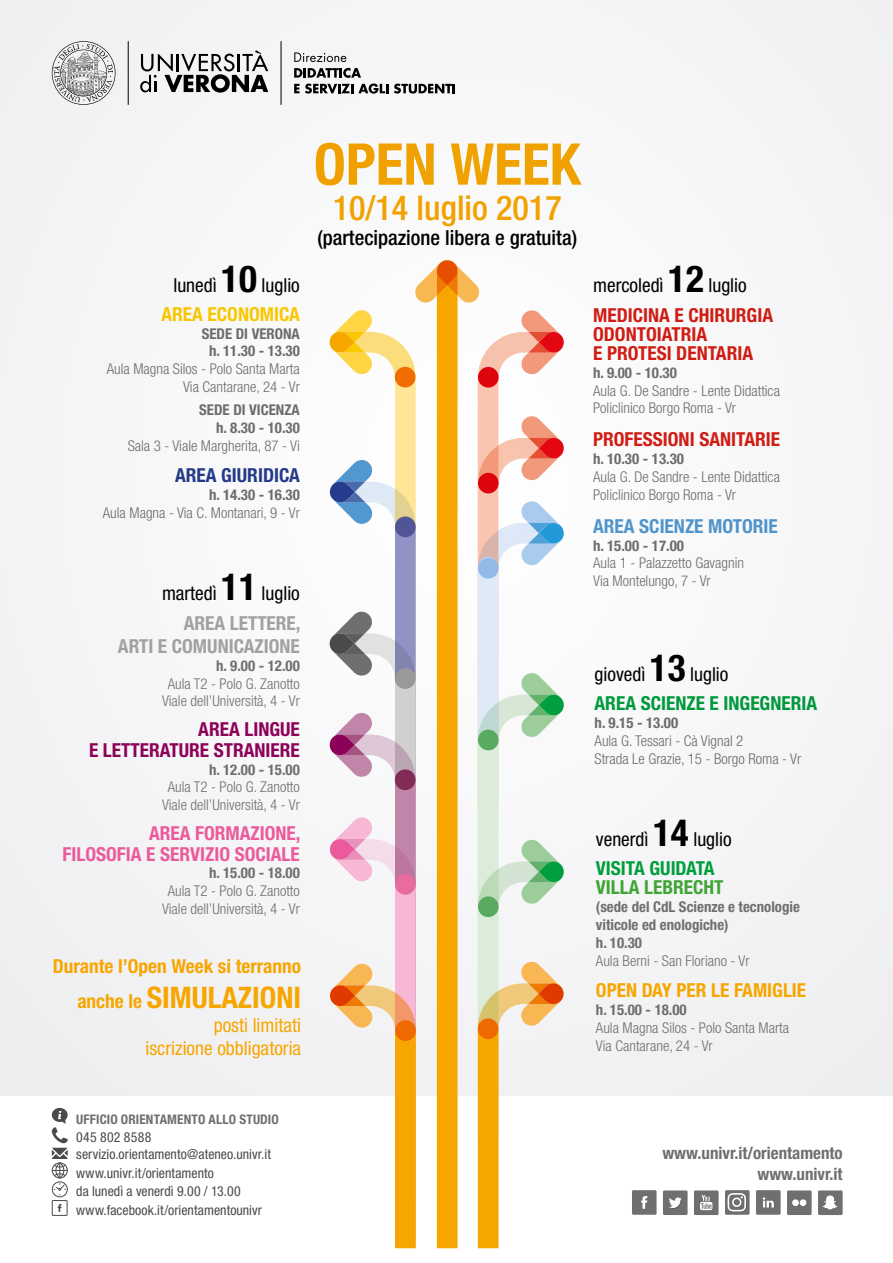
<style>
.page{position:relative;width:893px;height:1263px;background:#fff}
.page>*{position:absolute;margin:0;border:0;box-sizing:border-box;transform-origin:0 0}
.t1{font:700 condensed 57.6px "Helvetica Neue LT Std";color:#f7a600}
.t2{font:500 condensed 34.2px "Helvetica Neue LT Std";color:#f7a600}
.t3{font:700 condensed 29.7px "Helvetica Neue LT Std";color:#f7a600}
.t4{font:500 condensed 20.85px "Helvetica Neue LT Std";color:#000}
.t5{font:700 condensed 19.35px/30.8px "Helvetica Neue LT Std";color:#d51e16}
.t6{font:condensed 19.35px/29.2px "Helvetica Neue LT Std";color:#000}
.t7{font:700 condensed 19.35px "Helvetica Neue LT Std";color:#f7a600}
.t8{font:700 condensed 19.35px/21px "Helvetica Neue LT Std";color:#eb5b9c;text-align:right}
.t9{font:700 condensed 19.35px/29.2px "Helvetica Neue LT Std";color:#009e3d}
.t10{font:condensed 19.35px/23.1px "Helvetica Neue LT Std";color:#f7a600;text-align:right}
.t11{font:700 condensed 19.35px/21px "Helvetica Neue LT Std";color:#8c0258;text-align:right}
.t12{font:700 condensed 19.35px/29.2px "Helvetica Neue LT Std";color:#fc0;text-align:right}
.t13{font:700 condensed 19.35px "Helvetica Neue LT Std";color:#5198d0}
.t14{font:700 condensed 19.35px "Helvetica Neue LT Std";color:#a3a0a0}
.t15{font:700 condensed 19.35px "Helvetica Neue LT Std";color:#253c8c}
.t16{font:700 condensed 19.35px "Helvetica Neue LT Std";color:#3fa535}
.t17{font:700 condensed 16.95px/20.2px "Helvetica Neue LT Std";color:#706f6f;text-align:right}
.t18{font:300 condensed 14.85px/17.9px "Helvetica Neue LT Std";color:#706f6f}
.t19{font:700 condensed 14.85px/17.9px "Helvetica Neue LT Std";color:#706f6f;text-align:center}
.t20{font:condensed 13.8px/18.6px "Helvetica Neue LT Std";letter-spacing:.005em;color:#4a4a49}
.t21{font:700 condensed 13.2px "Helvetica Neue LT Std";letter-spacing:.01em;color:#706f6f}
.s1{font-weight:400;color:#000}
.s2{font-size:37.2px;color:#000}
.s3{font-weight:700;font-size:37.2px}
.s4{font-weight:700;color:#a3a0a0}
.s5{font-size:19.35px}
.s6{font-weight:700;color:#009e3d}
</style>
<div class="page">
<div style="left:0;top:0;width:893px;height:1095px;background:#f5f5f7"></div>
<svg style="left:330px;top:260px;width:234px;height:988px"></svg>
<hr style="left:128px;top:41px;width:1px;height:64px;background:#000">
<svg style="left:52px;top:41px;width:63px;height:64px"></svg>
<svg style="left:140px;top:50px;width:128px;height:43px"></svg>
<hr style="left:281px;top:41px;width:1px;height:64px;background:#000">
<svg style="left:294px;top:52px;width:52px;height:10px"></svg>
<svg style="left:294px;top:68px;width:67px;height:10px"></svg>
<svg style="left:294px;top:84px;width:94px;height:10px"></svg>
<svg style="left:394px;top:84px;width:61px;height:10px"></svg>
<div style="left:52px;top:1181px;width:16px;height:16px;border:1px solid #4a4a49;border-radius:50%"></div>
<svg style="left:52px;top:1108px;width:16px;height:87px"></svg>
<div style="left:52px;top:1200px;width:16px;height:16px;border:1px solid #4a4a49"></div>
<svg style="left:58px;top:1204px;width:4px;height:8px"></svg>
<div style="left:632px;top:1190px;width:25px;height:25px;background:#706f6f"></div>
<svg style="left:641px;top:1196px;width:7px;height:13px"></svg>
<div style="left:756px;top:1190px;width:25px;height:25px;background:#706f6f"></div>
<svg style="left:763px;top:1197px;width:11px;height:10px"></svg>
<div style="left:694px;top:1190px;width:25px;height:25px;background:#706f6f"></div>
<svg style="left:700px;top:1195px;width:13px;height:15px"></svg>
<div style="left:787px;top:1190px;width:25px;height:25px;background:#706f6f"></div>
<div style="left:800px;top:1199px;width:6px;height:7px;background:#fff;border-radius:50%"></div>
<div style="left:792px;top:1199px;width:7px;height:7px;background:#fff;border-radius:50%"></div>
<div style="left:663px;top:1190px;width:25px;height:25px;background:#706f6f"></div>
<svg style="left:669px;top:1197px;width:13px;height:11px"></svg>
<div style="left:725px;top:1190px;width:25px;height:25px;background:#706f6f"></div>
<svg style="left:728px;top:1193px;width:18px;height:19px"></svg>
<div style="left:818px;top:1190px;width:25px;height:25px;background:#706f6f"></div>
<svg style="left:823px;top:1195px;width:15px;height:15px"></svg>
<h3 class="t12" style="left:161px;top:270px;width:140px"><span class="s1">lunedì</span> <span class="s2">10</span> <span class="s1">luglio<br></span>AREA ECONOMICA</h3>
<p class="t19" style="left:202px;top:324px;width:100px">SEDE DI VERONA h. 11.30 - 13.30</p>
<p class="t18" style="left:107px;top:360px;width:195px;text-align:right">Aula Magna Silos - Polo Santa Marta<br>Via Cantarane, 24 - Vr</p>
<p class="t19" style="left:199px;top:401px;width:102px;text-align:right">SEDE DI VICENZA h. 8.30 - 10.30</p>
<p class="t18" style="left:128px;top:436px;width:174px">Sala 3 - Viale Margherita, 87 - Vi</p>
<h3 class="t15" style="left:175px;top:464px;width:126px">AREA GIURIDICA</h3>
<p class="t19" style="left:209px;top:486px;width:92px">h. 14.30 - 16.30</p>
<p class="t18" style="left:103px;top:504px;width:198px">Aula Magna - Via C. Montanari, 9 - Vr</p>
<h3 class="t6" style="left:162px;top:578px;width:140px;line-height:30px;text-align:right">martedì <span class="s3">11</span> luglio<br><span class="s4">AREA LETTERE,</span></h3>
<h3 class="t14" style="left:118px;top:634px;width:183px">ARTI E COMUNICAZIONE</h3>
<p class="t19" style="left:216px;top:656px;width:85px">h. 9.00 - 12.00</p>
<p class="t18" style="left:162px;top:674px;width:139px;text-align:center">Aula T2 - Polo G. Zanotto<br>Viale dell’Università, 4 - Vr</p>
<h3 class="t11" style="left:89px;top:718px;width:212px">AREA LINGUE<br>E LETTERATURE STRANIERE</h3>
<p class="t19" style="left:209px;top:760px;width:92px">h. 12.00 - 15.00</p>
<p class="t18" style="left:162px;top:778px;width:139px;text-align:center">Aula T2 - Polo G. Zanotto<br>Viale dell’Università, 4 - Vr</p>
<h3 class="t8" style="left:63px;top:822px;width:240px">AREA FORMAZIONE,<br>FILOSOFIA E SERVIZIO SOCIALE</h3>
<p class="t19" style="left:209px;top:864px;width:92px">h. 15.00 - 18.00</p>
<p class="t18" style="left:162px;top:882px;width:139px;text-align:center">Aula T2 - Polo G. Zanotto<br>Viale dell’Università, 4 - Vr</p>
<h3 class="t7" style="left:53px;top:954px;width:250px">Durante l’Open Week si terranno</h3>
<h3 class="t3" style="left:77px;top:980px;width:225px"><span class="s5">anche le</span> SIMULAZIONI</h3>
<h3 class="t10" style="left:145px;top:1013px;width:157px">posti limitati iscrizione obbligatoria</h3>
<h1 class="t1" style="left:314px;top:129px;width:268px">OPEN WEEK</h1>
<h2 class="t2" style="left:333px;top:188px;width:231px">10/14 luglio 2017</h2>
<h3 class="t4" style="left:317px;top:225px;width:261px">(partecipazione libera e gratuita)</h3>
<h3 class="t5" style="left:593px;top:269px;width:181px"><span class="s1">mercoledì</span> <span class="s2">12</span> <span class="s1">luglio<br></span>MEDICINA E CHIRURGIA</h3>
<h3 class="t5" style="left:593px;top:324px;width:161px;line-height:18.9px">ODONTOIATRIA<br>E PROTESI DENTARIA</h3>
<p class="t19" style="left:593px;top:363px;width:85px">h. 9.00 - 10.30</p>
<p class="t18" style="left:593px;top:381px;width:188px">Aula G. De Sandre - Lente Didattica<br>Policlinico Borgo Roma - Vr</p>
<h3 class="t5" style="left:593px;top:424px;width:188px">PROFESSIONI SANITARIE</h3>
<p class="t19" style="left:593px;top:450px;width:92px">h. 10.30 - 13.30</p>
<p class="t18" style="left:593px;top:468px;width:188px">Aula G. De Sandre - Lente Didattica<br>Policlinico Borgo Roma - Vr</p>
<h3 class="t13" style="left:593px;top:514px;width:186px">AREA SCIENZE MOTORIE</h3>
<p class="t19" style="left:593px;top:536px;width:92px">h. 15.00 - 17.00</p>
<p class="t18" style="left:593px;top:554px;width:152px">Aula 1 - Palazzetto Gavagnin<br>Via Montelungo, 7 - Vr</p>
<h3 class="t9" style="left:595px;top:659px;width:224px"><span class="s1">giovedì</span> <span class="s2">13</span> <span class="s1">luglio<br></span>AREA SCIENZE E INGEGNERIA</h3>
<p class="t19" style="left:595px;top:713px;width:85px">h. 9.15 - 13.00</p>
<p class="t18" style="left:595px;top:731px;width:208px">Aula G. Tessari - Cà Vignal 2<br>Strada Le Grazie, 15 - Borgo Roma - Vr</p>
<h3 class="t6" style="left:596px;top:825px;width:137px">venerdì <span class="s3">14</span> luglio<br><span class="s6">VISITA GUIDATA</span></h3>
<h3 class="t16" style="left:596px;top:876px;width:129px">VILLA LEBRECHT</h3>
<p class="t19" style="left:596px;top:898px;width:205px;text-align:left">(sede del CdL Scienze e tecnologie viticole ed enologiche)<br>h. 10.30</p>
<p class="t18" style="left:596px;top:951px;width:155px">Aula Berni - San Floriano - Vr</p>
<h3 class="t7" style="left:596px;top:978px;width:212px">OPEN DAY PER LE FAMIGLIE</h3>
<p class="t19" style="left:596px;top:1000px;width:92px">h. 15.00 - 18.00</p>
<p class="t18" style="left:596px;top:1018px;width:195px">Aula Magna Silos - Polo Santa Marta<br>Via Cantarane, 24 - Vr</p>
<p class="t21" style="left:76px;top:1111px;width:204px">UFFICIO ORIENTAMENTO ALLO STUDIO</p>
<p class="t20" style="left:76px;top:1129px;width:196px;line-height:16.5px">045 802 8588 servizio.orientamento@ateneo.univr.it</p>
<p class="t20" style="left:76px;top:1163px;width:187px">www.univr.it/orientamento<br>da lunedì a venerdì 9.00 / 13.00 www.facebook.it/orientamentounivr</p>
<p class="t17" style="left:662px;top:1143px;width:182px">www.univr.it/orientamento www.univr.it</p>
</div>
